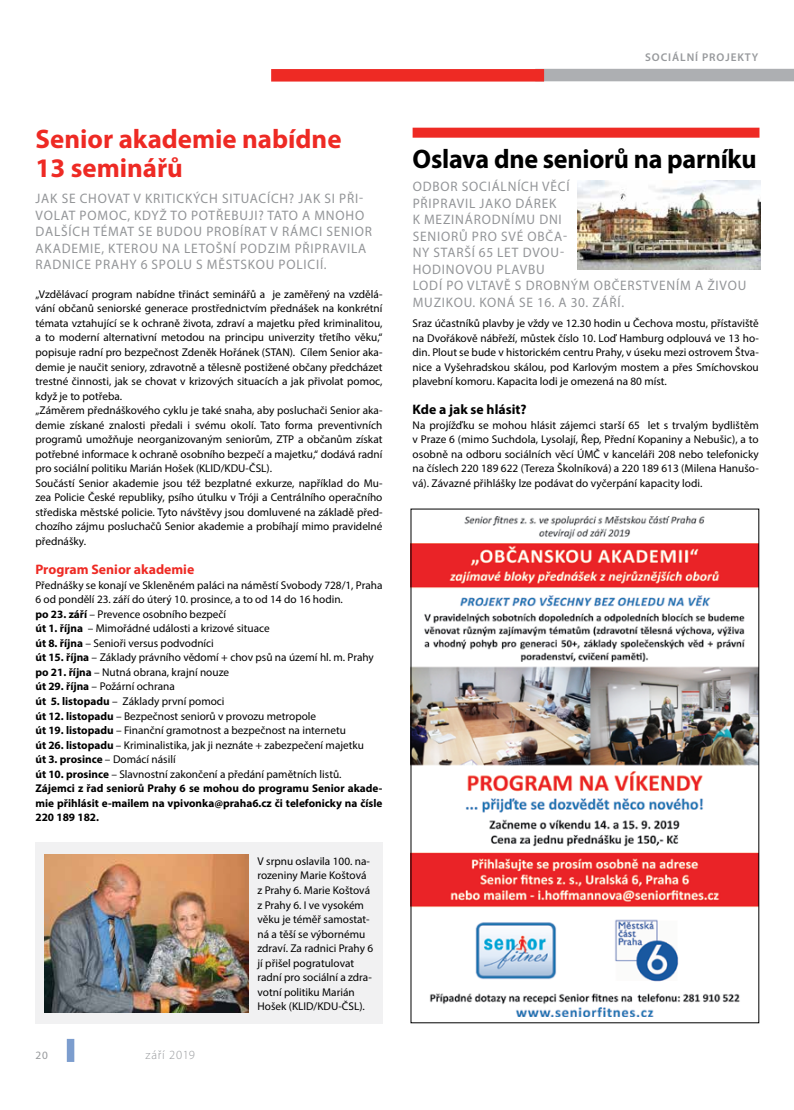
<style>
.page{position:relative;width:794px;height:1110px;background:#fff}
.page>*{position:absolute;margin:0;border:0;box-sizing:border-box;transform-origin:0 0}
.t1{font:700 26.88px/28.8px "Myriad Pro";color:#ee2a24}
.t2{font:700 26.88px "Myriad Pro";letter-spacing:-.01em;color:#000}
.t3{font:13.75px/16.5px "Myriad Pro";letter-spacing:.06em;color:#939598}
.t4{font:700 13.75px "Myriad Pro";color:#ee2a24}
.t5{font:700 13.75px "Myriad Pro";color:#000}
.t6{font:300 12.5px "Myriad Pro";letter-spacing:.06em;color:#97999c}
.t7{font:11.25px/14.5px "Myriad Pro";color:#000}
.t8{font:600 11.25px "Myriad Pro";letter-spacing:.08em;color:#97999c}
.t9{font:11.25px "Myriad Pro";color:#97999c}
.s1{font-weight:700}
</style>
<div class="page">
<div style="left:67px;top:1038px;width:7px;height:23px;background:#7c9dce"></div>
<div style="left:535px;top:69px;width:259px;height:12px;background:#adafb2"></div>
<div style="left:35px;top:842px;width:347px;height:181px;background:#f1f1f2"></div>
<div style="left:271px;top:69px;width:273px;height:12px;background:#ee2a24"></div>
<div style="left:412px;top:128px;width:347px;height:10px;background:#ee2a24"></div>
<img style="left:413px;top:516px;width:344px;height:500px">
<img style="left:578px;top:181px;width:182px;height:88px">
<img style="left:45px;top:854px;width:203px;height:158px">
<h1 class="t1" style="left:36px;top:123px;width:307px">Senior akademie nabídne<br>13 seminářů</h1>
<p class="t3" style="left:36px;top:190px;width:338px">JAK SE CHOVAT V KRITICKÝCH SITUACÍCH? JAK SI PŘI-VOLAT POMOC, KDYŽ TO POTŘEBUJI? TATO A MNOHO DALŠÍCH TÉMAT SE BUDOU PROBÍRAT V RÁMCI SENIOR AKADEMIE, KTEROU NA LETOŠNÍ PODZIM PŘIPRAVILA RADNICE PRAHY 6 SPOLU S MĚSTSKOU POLICIÍ.</p>
<p class="t7" style="left:35px;top:286px;width:348px">„Vzdělávací program nabídne třináct seminářů a je zaměřený na vzdělá&shy;vání občanů seniorské generace prostřednictvím přednášek na konkrétní témata vztahující se k ochraně života, zdraví a majetku před kriminalitou, a to moderní alternativní metodou na principu univerzity třetího věku,“ popisuje radní pro bezpečnost Zdeněk Hořánek (STAN). Cílem Senior aka&shy;demie je naučit seniory, zdravotně a tělesně postižené občany předcházet trestné činnosti, jak se chovat v krizových situacích a jak přivolat pomoc, když je to potřeba.<br>„Záměrem přednáškového cyklu je také snaha, aby posluchači Senior aka&shy;demie získané znalosti předali i svému okolí. Tato forma preventivních programů umožňuje neorganizovaným seniorům, ZTP a občanům získat potřebné informace k ochraně osobního bezpečí a majetku,“ dodává radní pro sociální politiku Marián Hošek (KLID/KDU-ČSL).<br>Součástí Senior akademie jsou též bezplatné exkurze, například do Mu&shy;zea Policie České republiky, psího útulku v Tróji a Centrálního operačního střediska městské policie. Tyto návštěvy jsou domluvené na základě před&shy;chozího zájmu posluchačů Senior akademie a probíhají mimo pravidelné přednášky.</p>
<p class="t4" style="left:35px;top:560px;width:160px">Program Senior akademie</p>
<p class="t7" style="left:35px;top:577px;width:348px">Přednášky se konají ve Skleněném paláci na náměstí Svobody 728/1, Praha 6 od pondělí 23. září do úterý 10. prosince, a to od 14 do 16 hodin.<br><span class="s1">po 23. září</span> – Prevence osobního bezpečí<br><span class="s1">út 1. října</span> – Mimořádné události a krizové situace<br><span class="s1">út 8. října</span> – Senioři versus podvodníci<br><span class="s1">út 15. října</span> – Základy právního vědomí + chov psů na území hl. m. Prahy <span class="s1">po 21. října</span> – Nutná obrana, krajní nouze<br><span class="s1">út 29. října</span> – Požární ochrana<br><span class="s1">út 5. listopadu</span> – Základy první pomoci<br><span class="s1">út 12. listopadu</span> – Bezpečnost seniorů v provozu metropole<br><span class="s1">út 19. listopadu</span> – Finanční gramotnost a bezpečnost na internetu<br><span class="s1">út 26. listopadu</span> – Kriminalistika, jak ji neznáte + zabezpečení majetku<br><span class="s1">út 3. prosince</span> – Domácí násilí<br><span class="s1">út 10. prosince</span> – Slavnostní zakončení a předání pamětních listů.<br><span class="s1">Zájemci z řad seniorů Prahy 6 se mohou do programu Senior akade&shy;mie přihlásit e-mailem na vpivonka@praha6.cz či telefonicky na čísle 220 189 182.</span></p>
<p class="t9" style="left:35px;top:1048px;width:14px">20</p>
<p class="t6" style="left:146px;top:1047px;width:51px">září 2019</p>
<p class="t7" style="left:257px;top:853px;width:117px">V srpnu oslavila 100. na&shy;rozeniny Marie Koštová z Prahy 6. Marie Koštová z Prahy 6. I ve vysokém věku je téměř samostat&shy;ná a těší se výbornému zdraví. Za radnici Prahy 6 jí přišel pogratulovat radní pro sociální a zdra&shy;votní politiku Marián<br>Hošek (KLID/KDU-ČSL).</p>
<p class="t8" style="left:645px;top:50px;width:115px">SOCIÁLNÍ PROJEKTY</p>
<h1 class="t2" style="left:412px;top:142px;width:345px">Oslava dne seniorů na parníku</h1>
<p class="t3" style="left:413px;top:178px;width:335px">ODBOR SOCIÁLNÍCH VĚCÍ<br>PŘIPRAVIL JAKO DÁREK<br>K MEZINÁRODNÍMU DNI<br>SENIORŮ PRO SVÉ OBČA-<br>NY STARŠÍ 65 LET DVOU-<br>HODINOVOU PLAVBU<br>LODÍ PO VLTAVĚ S DROBNÝM OBČERSTVENÍM A ŽIVOU<br>MUZIKOU. KONÁ SE 16. A 30. ZÁŘÍ.</p>
<p class="t7" style="left:412px;top:315px;width:348px;text-align:justify">Sraz účastníků plavby je vždy ve 12.30 hodin u Čechova mostu, přístaviště na Dvořákově nábřeží, můstek číslo 10. Loď Hamburg odplouvá ve 13 ho&shy;din. Plout se bude v historickém centru Prahy, v úseku mezi ostrovem Štva&shy;nice a Vyšehradskou skálou, pod Karlovým mostem a přes Smíchovskou plavební komoru. Kapacita lodi je omezená na 80 míst.</p>
<p class="t5" style="left:412px;top:400px;width:115px">Kde a jak se hlásit?</p>
<p class="t7" style="left:412px;top:417px;width:348px;text-align:justify">Na projížďku se mohou hlásit zájemci starší 65 let s trvalým bydlištěm v Praze 6 (mimo Suchdola, Lysolají, Řep, Přední Kopaniny a Nebušic), a to osobně na odboru sociálních věcí ÚMČ v kanceláři 208 nebo telefonicky na číslech 220 189 622 (Tereza Školníková) a 220 189 613 (Milena Hanušo&shy;vá). Závazné přihlášky lze podávat do vyčerpání kapacity lodi.</p>
</div>
